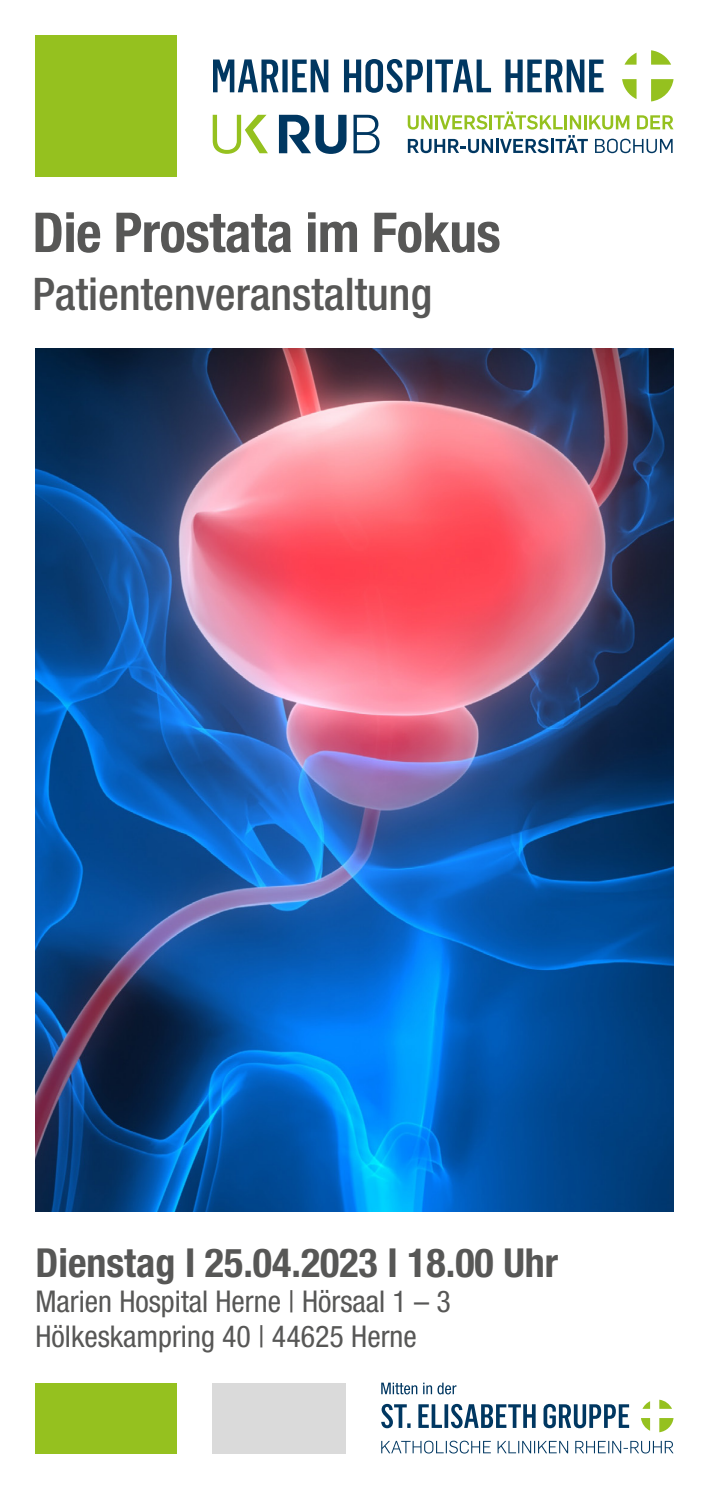
<style>
.page{position:relative;width:709px;height:1489px;background:#fff}
.page>*{position:absolute;margin:0;border:0;box-sizing:border-box;transform-origin:0 0}
.t1{font:700 condensed 55px "Helvetica Neue LT Std";letter-spacing:-.01em;color:#575756}
.t2{font:500 condensed 45px "Helvetica Neue LT Std";color:#575756}
.t3{font:700 condensed 40px "Helvetica Neue LT Std";color:#575756}
.t4{font:condensed 30px/35px "Helvetica Neue LT Std";color:#575756}
</style>
<div class="page">
<div style="left:35px;top:1382px;width:142px;height:71px;background:#95c11f"></div>
<div style="left:213px;top:1382px;width:133px;height:71px;background:#dadada"></div>
<svg style="left:381px;top:1403px;width:248px;height:25px"></svg>
<svg style="left:659px;top:1399px;width:13px;height:9px"></svg>
<svg style="left:643px;top:1401px;width:7px;height:7px"></svg>
<svg style="left:641px;top:1418px;width:9px;height:12px"></svg>
<svg style="left:659px;top:1418px;width:14px;height:14px"></svg>
<svg style="left:381px;top:1440px;width:292px;height:13px"></svg>
<svg style="left:381px;top:1382px;width:75px;height:12px"></svg>
<div style="left:35px;top:35px;width:142px;height:142px;background:#95c11f"></div>
<svg style="left:213px;top:59px;width:390px;height:34px"></svg>
<svg style="left:651px;top:50px;width:20px;height:15px"></svg>
<svg style="left:624px;top:53px;width:12px;height:12px"></svg>
<svg style="left:622px;top:79px;width:14px;height:20px"></svg>
<svg style="left:651px;top:79px;width:22px;height:22px"></svg>
<svg style="left:408px;top:115px;width:24px;height:14px"></svg>
<hr style="left:435px;top:115px;width:3px;height:14px;background:#95c11f">
<svg style="left:439px;top:115px;width:48px;height:14px"></svg>
<hr style="left:489px;top:115px;width:3px;height:14px;background:#95c11f">
<svg style="left:494px;top:111px;width:68px;height:18px"></svg>
<hr style="left:564px;top:115px;width:3px;height:14px;background:#95c11f">
<svg style="left:570px;top:115px;width:59px;height:14px"></svg>
<svg style="left:637px;top:115px;width:36px;height:14px"></svg>
<svg style="left:408px;top:135px;width:180px;height:18px"></svg>
<svg style="left:595px;top:139px;width:77px;height:14px"></svg>
<svg style="left:213px;top:115px;width:55px;height:39px"></svg>
<svg style="left:353px;top:115px;width:26px;height:38px"></svg>
<svg style="left:279px;top:115px;width:67px;height:39px"></svg>
<img style="left:35px;top:349px;width:638px;height:861px">
<h1 class="t1" style="left:32px;top:199px;width:470px">Die Prostata im Fokus</h1>
<h2 class="t2" style="left:32px;top:267px;width:401px">Patientenveranstaltung</h2>
<h3 class="t3" style="left:35px;top:1238px;width:524px">Dienstag I 25.04.2023 I 18.00 Uhr</h3>
<p class="t4" style="left:35px;top:1283px;width:417px">Marien Hospital Herne | Hörsaal 1 – 3<br>Hölkeskampring 40 | 44625 Herne</p>
</div>
